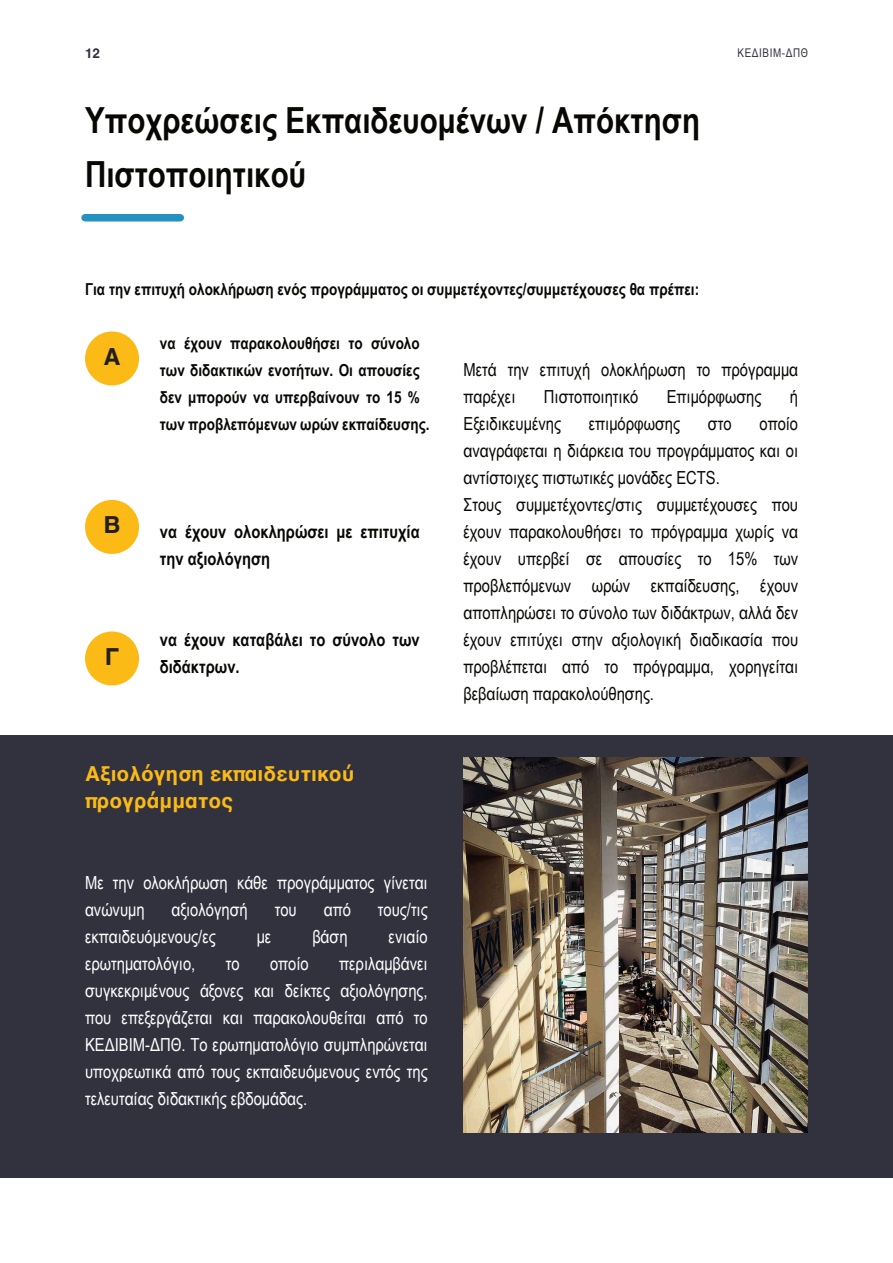
<style>
.page{position:relative;width:893px;height:1263px;background:#fff}
.page>*{position:absolute;margin:0;border:0;box-sizing:border-box;transform-origin:0 0}
.t1{font:700 36px/54px "Arial Narrow";color:#080704}
.t2{font:700 24px "Helvetica";color:#231f20}
.t3{font:700 21px/27px "Helvetica";color:#fcba17}
.t4{font:18px/27px "Arial Narrow";color:#080704}
.t5{font:18px/27px "Arial Narrow";color:#fff}
.t6{font:700 18px/27px "Arial Narrow";color:#080704}
.t7{font:700 16.5px/27px "Arial Narrow";color:#080704}
.t8{font:700 13.5px "Helvetica";color:#32323f}
.t9{font:12px "Arial Narrow";letter-spacing:.05em;color:#32323f}
</style>
<div class="page">
<div style="left:85px;top:214px;width:95px;height:7px;background:#2492c1"></div>
<div style="left:85px;top:331px;width:54px;height:54px;background:#fcba17;border-radius:50%"></div>
<div style="left:85px;top:500px;width:54px;height:54px;background:#fcba17;border-radius:50%"></div>
<div style="left:85px;top:631px;width:54px;height:54px;background:#fcba17;border-radius:50%"></div>
<div style="left:0;top:735px;width:893px;height:443px;background:#32323f"></div>
<img style="left:463px;top:757px;width:345px;height:375px">
<p class="t8" style="left:85px;top:48px;width:17px">12</p>
<p class="t9" style="left:738px;top:49px;width:72px">ΚΕΔΙΒΙΜ-ΔΠΘ</p>
<h1 class="t1" style="left:85px;top:97px;width:617px">Υποχρεώσεις Εκπαιδευομένων / Απόκτηση<br>Πιστοποιητικού</h1>
<p class="t7" style="left:85px;top:278px;width:616px">Για την επιτυχή ολοκλήρωση ενός προγράμματος οι συμμετέχοντες/συμμετέχουσες θα πρέπει:</p>
<h2 class="t2" style="left:103px;top:347px;width:19px">Α</h2>
<h2 class="t2" style="left:103px;top:515px;width:19px">Β</h2>
<h2 class="t2" style="left:105px;top:647px;width:16px">Γ</h2>
<p class="t7" style="left:160px;top:332px;width:271px">να έχουν παρακολουθήσει το σύνολο των διδακτικών ενοτήτων. Οι απουσίες δεν μπορούν να υπερβαίνουν το 15 % των προβλεπόμενων ωρών εκπαίδευσης.</p>
<p class="t6" style="left:160px;top:520px;width:261px">να έχουν ολοκληρώσει με επιτυχία την αξιολόγηση</p>
<p class="t6" style="left:160px;top:628px;width:261px">να έχουν καταβάλει το σύνολο των διδάκτρων.</p>
<p class="t3" style="left:85px;top:762px;width:271px">Αξιολόγηση εκπαιδευτικού προγράμματος</p>
<p class="t5" style="left:85px;top:871px;width:344px">Με την ολοκλήρωση κάθε προγράμματος γίνεται ανώνυμη</p>
<p class="t5" style="left:172px;top:898px;width:78px">αξιολόγησή</p>
<p class="t5" style="left:275px;top:898px;width:24px">του</p>
<p class="t5" style="left:324px;top:898px;width:29px">από</p>
<p class="t5" style="left:378px;top:898px;width:51px">τους/τις</p>
<p class="t5" style="left:85px;top:925px;width:132px">εκπαιδευόμενους/ες</p>
<p class="t5" style="left:257px;top:925px;width:16px">με</p>
<p class="t5" style="left:312px;top:925px;width:37px">βάση</p>
<p class="t5" style="left:389px;top:925px;width:41px">ενιαίο</p>
<p class="t5" style="left:85px;top:952px;width:112px">ερωτηματολόγιο,</p>
<p class="t5" style="left:226px;top:952px;width:15px">το</p>
<p class="t5" style="left:270px;top:952px;width:40px">οποίο</p>
<p class="t5" style="left:85px;top:952px;width:344px;text-align:justify;text-indent:254px">περιλαμβάνει συγκεκριμένους άξονες και δείκτες αξιολόγησης, που επεξεργάζεται και παρακολουθείται από το ΚΕΔΙΒΙΜ-ΔΠΘ. Το ερωτηματολόγιο συμπληρώνεται υποχρεωτικά από τους εκπαιδευόμενους εντός της τελευταίας διδακτικής εβδομάδας.</p>
<p class="t4" style="left:463px;top:358px;width:336px">Μετά την επιτυχή ολοκλήρωση το πρόγραμμα παρέχει</p>
<p class="t4" style="left:544px;top:385px;width:96px">Πιστοποιητικό</p>
<p class="t4" style="left:667px;top:385px;width:96px">Επιμόρφωσης</p>
<p class="t4" style="left:790px;top:385px;width:10px">ή</p>
<p class="t4" style="left:463px;top:412px;width:99px">Εξειδικευμένης</p>
<p class="t4" style="left:589px;top:412px;width:93px">επιμόρφωσης</p>
<p class="t4" style="left:708px;top:412px;width:25px">στο</p>
<p class="t4" style="left:463px;top:412px;width:336px;text-indent:296px">οποίο αναγράφεται η διάρκεια του προγράμματος και οι αντίστοιχες πιστωτικές μονάδες ECTS.<br>Στους συμμετέχοντες/στις συμμετέχουσες που έχουν παρακολουθήσει το πρόγραμμα χωρίς να έχουν υπερβεί σε απουσίες το 15% των προβλεπόμενων ωρών εκπαίδευσης, έχουν αποπληρώσει το σύνολο των διδάκτρων, αλλά δεν έχουν επιτύχει στην αξιολογική διαδικασία που προβλέπεται από το πρόγραμμα, χορηγείται βεβαίωση παρακολούθησης.</p>
</div>
